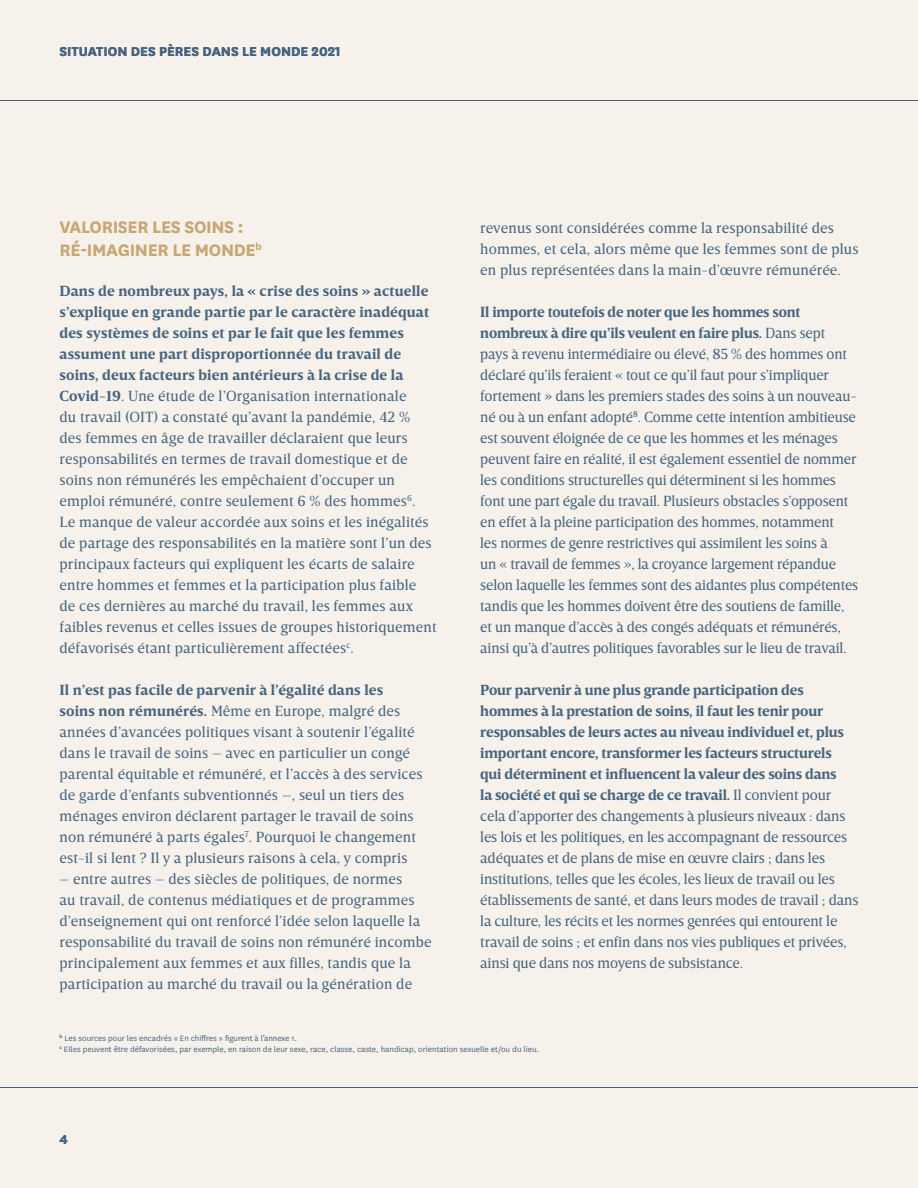
<style>
.page{position:relative;width:918px;height:1188px;background:#f6f1ea}
.page>*{position:absolute;margin:0;border:0;box-sizing:border-box;transform-origin:0 0}
.t1{font:700 19.5px/23.4px "National";letter-spacing:-.02em;color:#c6a773}
.t2{font:15px/21px "Breve Text";color:#476580}
.t3{font:700 15px "National";color:#476580}
.t4{font:9px/10.8px "National";color:#476580}
.s1{font-weight:700}
</style>
<div class="page">
<hr style="left:0;top:100px;width:918px;height:1px;background:#476580">
<hr style="left:0;top:1087px;width:918px;height:1px;background:#476580">
<p class="t3" style="left:60px;top:41px;width:283px">SITUATION DES PÈRES DANS LE MONDE 2021</p>
<h1 class="t1" style="left:60px;top:214px;width:204px">VALORISER LES SOINS :<br>RÉ-IMAGINER LE MONDE<sup>b</sup></h1>
<p class="t2" style="left:60px;top:281px;width:379px"><span class="s1">Dans de nombreux pays, la « crise des soins » actuelle s’explique en grande partie par le caractère inadéquat des systèmes de soins et par le fait que les femmes assument une part disproportionnée du travail de soins, deux facteurs bien antérieurs à la crise de la Covid-19</span>. Une étude de l’Organisation internationale<br>du travail (OIT) a constaté qu’avant la pandémie, 42 %<br>des femmes en âge de travailler déclaraient que leurs responsabilités en termes de travail domestique et de soins non rémunérés les empêchaient d’occuper un emploi rémunéré, contre seulement 6 % des hommes<sup>6</sup>.<br>Le manque de valeur accordée aux soins et les inégalités de partage des responsabilités en la matière sont l’un des principaux facteurs qui expliquent les écarts de salaire entre hommes et femmes et la participation plus faible<br>de ces dernières au marché du travail, les femmes aux faibles revenus et celles issues de groupes historiquement défavorisés étant particulièrement affectées<sup>c</sup>.</p>
<p class="t2" style="left:60px;top:680px;width:365px"><span class="s1">Il n’est pas facile de parvenir à l’égalité dans les<br>soins non rémunérés.</span> Même en Europe, malgré des années d’avancées politiques visant à soutenir l’égalité dans le travail de soins – avec en particulier un congé parental équitable et rémunéré, et l’accès à des services de garde d’enfants subventionnés –, seul un tiers des ménages environ déclarent partager le travail de soins non rémunéré à parts égales<sup>7</sup>. Pourquoi le changement est-il si lent ? Il y a plusieurs raisons à cela, y compris</p>
<p class="t2" style="left:60px;top:869px;width:374px">– entre autres – des siècles de politiques, de normes<br>au travail, de contenus médiatiques et de programmes d’enseignement qui ont renforcé l’idée selon laquelle la responsabilité du travail de soins non rémunéré incombe principalement aux femmes et aux filles, tandis que la participation au marché du travail ou la génération de</p>
<p class="t2" style="left:480px;top:218px;width:380px">revenus sont considérées comme la responsabilité des hommes, et cela, alors même que les femmes sont de plus en plus représentées dans la main-d’œuvre rémunérée.</p>
<p class="t2" style="left:480px;top:302px;width:379px"><span class="s1">Il importe toutefois de noter que les hommes sont nombreux à dire qu’ils veulent en faire plus.</span> Dans sept<br>pays à revenu intermédiaire ou élevé, 85 % des hommes ont déclaré qu’ils feraient « tout ce qu’il faut pour s’impliquer fortement » dans les premiers stades des soins à un nouveau&shy;né ou à un enfant adopté<sup>8</sup>. Comme cette intention ambitieuse est souvent éloignée de ce que les hommes et les ménages peuvent faire en réalité, il est également essentiel de nommer les conditions structurelles qui déterminent si les hommes font une part égale du travail. Plusieurs obstacles s’opposent en effet à la pleine participation des hommes, notamment<br>les normes de genre restrictives qui assimilent les soins à<br>un « travail de femmes », la croyance largement répandue selon laquelle les femmes sont des aidantes plus compétentes tandis que les hommes doivent être des soutiens de famille, et un manque d’accès à des congés adéquats et rémunérés, ainsi qu’à d’autres politiques favorables sur le lieu de travail.</p>
<p class="t2" style="left:480px;top:680px;width:380px"><span class="s1">Pour parvenir à une plus grande participation des hommes à la prestation de soins, il faut les tenir pour responsables de leurs actes au niveau individuel et, plus important encore, transformer les facteurs structurels<br>qui déterminent et influencent la valeur des soins dans<br>la société et qui se charge de ce travail.</span> Il convient pour cela d’apporter des changements à plusieurs niveaux : dans les lois et les politiques, en les accompagnant de ressources adéquates et de plans de mise en œuvre clairs ; dans les institutions, telles que les écoles, les lieux de travail ou les établissements de santé, et dans leurs modes de travail ; dans la culture, les récits et les normes genrées qui entourent le travail de soins ; et enfin dans nos vies publiques et privées, ainsi que dans nos moyens de subsistance.</p>
<p class="t4" style="left:60px;top:1033px;width:481px"><sup>b</sup> Les sources pour les encadrés « En chiffres » figurent à l’annexe 1.<br><sup>c</sup> Elles peuvent être défavorisées, par exemple, en raison de leur sexe, race, classe, caste, handicap, orientation sexuelle et/ou du lieu.</p>
<p class="t3" style="left:60px;top:1128px;width:10px">4</p>
</div>
